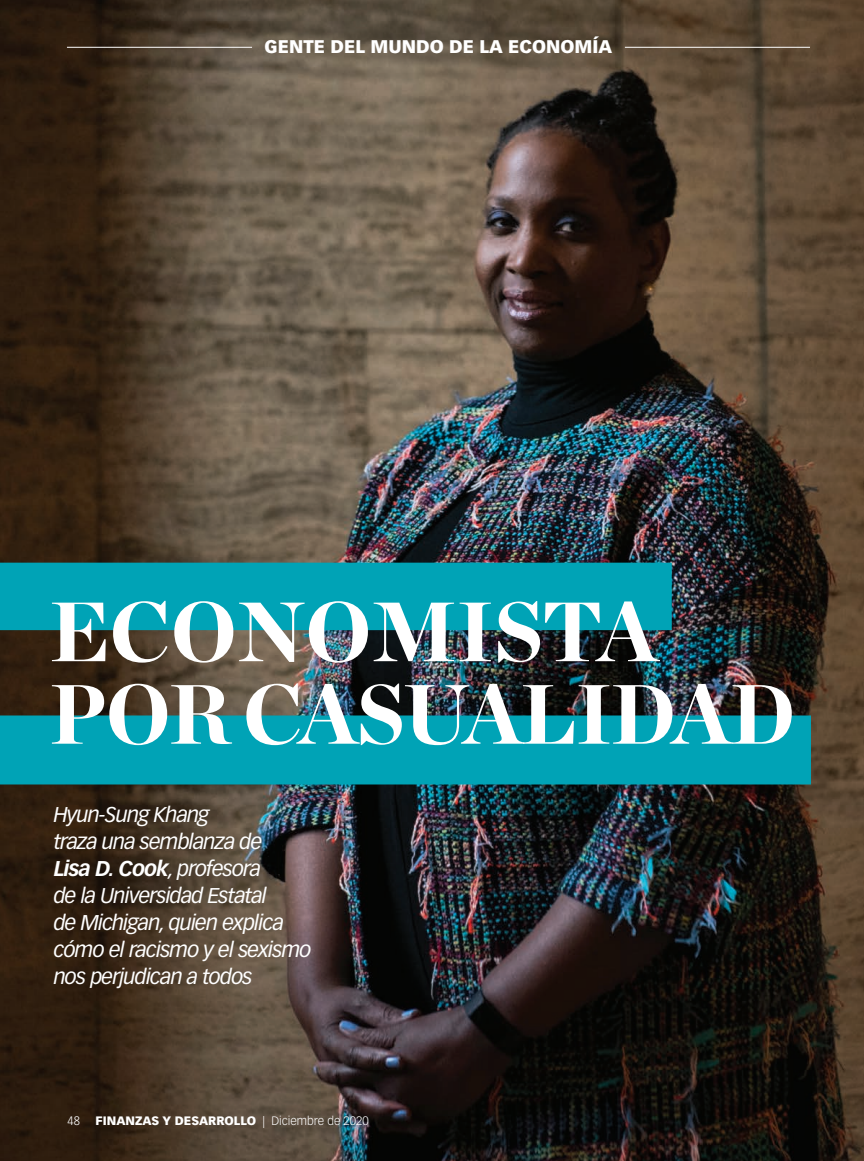
<style>
.page{position:relative;width:864px;height:1161px;background:#fff}
.page>*{position:absolute;margin:0;border:0;box-sizing:border-box;transform-origin:0 0}
.GLOBAL_-_Feature_Hea{font:900 84px "Chronicle Display";letter-spacing:-.02em;color:#fff}
.GLOBAL_-_Feature_Hea-2{font:900 84px "Chronicle Display";color:#fff}
.GLOBAL_-_Department{font:italic 21px/27px "Vectora LT Std";letter-spacing:-.04em;color:#fff}
.GLOBAL_-_Department-2{font:900 18px "Vectora LT Std";color:#fff}
.GLOBAL_-_Folio__Left{font:900 12px "Vectora LT Std";color:#fff}
.GLOBAL_-_Folio__Left-2{font:300 12px "Vectora LT Std";color:#fff}
.s1{font-weight:700}
.s2{font-weight:300}
</style>
<div class="page">
<img style="left:0;top:0;width:864px;height:1161px">
<div style="left:0;top:563px;width:672px;height:67px;background:#00a3b6"></div>
<hr style="left:67px;top:47px;width:185px;height:1px;background:#fff">
<hr style="left:625px;top:47px;width:185px;height:1px;background:#fff">
<div style="left:0;top:716px;width:811px;height:68px;background:#00a3b6"></div>
<p class="GLOBAL_-_Department-2" style="left:265px;top:36px;width:349px">GENTE DEL MUNDO DE LA ECONOMÍA</p>
<p class="GLOBAL_-_Feature_Hea-2" style="left:50px;top:562px;width:611px">ECONOMISTA</p>
<p class="GLOBAL_-_Feature_Hea" style="left:50px;top:645px;width:747px">POR CASUALIDAD</p>
<p class="GLOBAL_-_Department" style="left:54px;top:801px;width:259px">Hyun-Sung Khang<br>traza una semblanza de<br><span class="s1">Lisa D. Cook</span>, profesora<br>de la Universidad Estatal<br>de Michigan, quien explica cómo el racismo y el sexismo nos perjudican a todos</p>
<p class="GLOBAL_-_Folio__Left-2" style="left:68px;top:1114px;width:14px">48</p>
<p class="GLOBAL_-_Folio__Left" style="left:96px;top:1113px;width:274px">FINANZAS Y DESARROLLO <span class="s2">| Diciembre de 2020</span></p>
</div>
